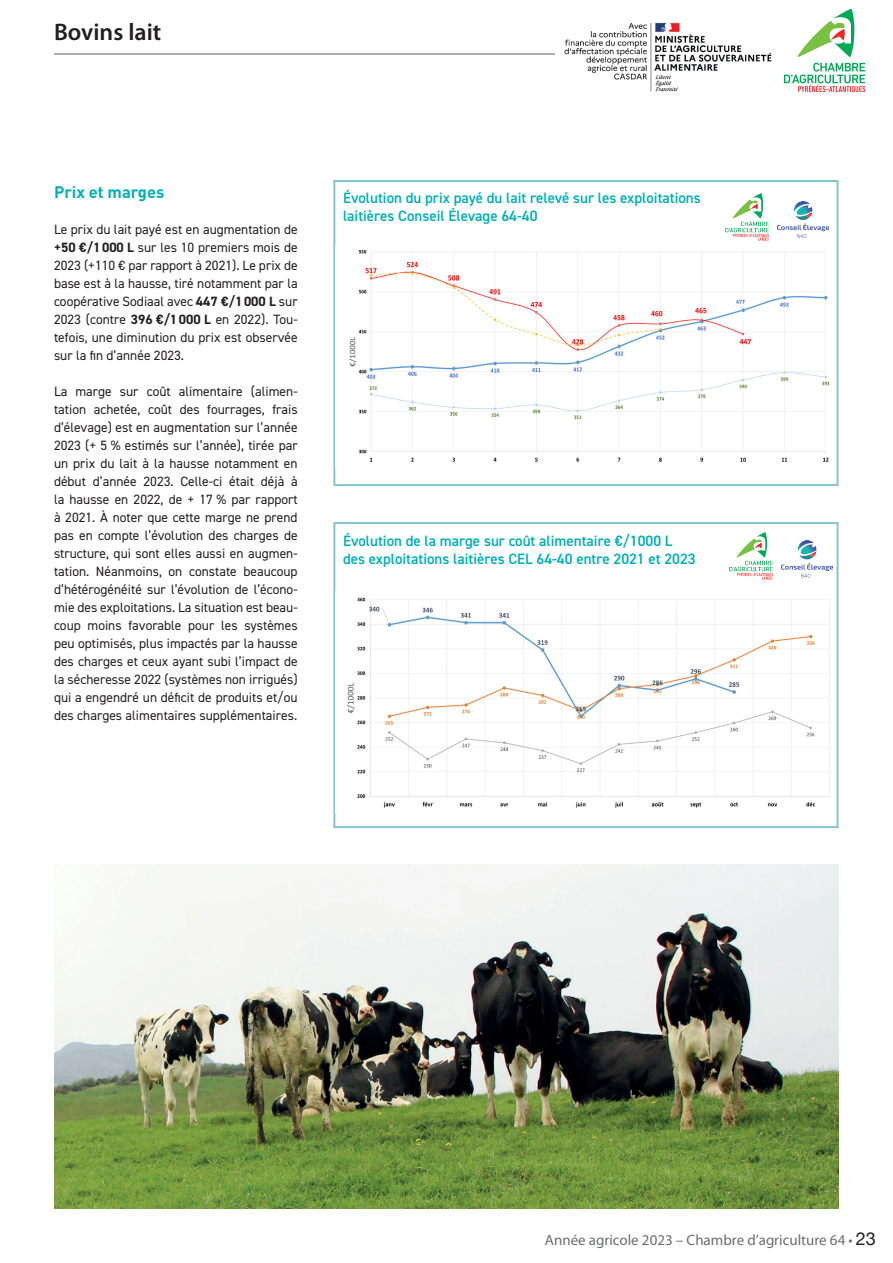
<style>
.page{position:relative;width:893px;height:1263px;background:#fff}
.page>*{position:absolute;margin:0;border:0;box-sizing:border-box;transform-origin:0 0}
.t1{font:600 24px "Myriad Pro";color:#231f20}
.texte{font:700 16.5px "DIN Pro";color:#00b0b6}
.texte-2{font:600 15px/18px "DIN2014";color:#00b0b6}
.t2{font:15px "Myriad Pro";color:#6c6d70}
.texte-3{font:13.5px/18px "DIN2014";color:#231f20;text-align:justify}
.s1{font-weight:700}
.s2{font-family:"Helvetica Neue";font-size:18px;color:#231f20}
</style>
<div class="page">
<hr style="left:54px;top:53px;width:510px;height:2px;background:#939598">
<img style="left:556px;top:22px;width:216px;height:70px">
<svg style="left:797px;top:9px;width:57px;height:48px"></svg>
<svg style="left:784px;top:63px;width:81px;height:29px"></svg>
<div style="left:333px;top:522px;width:505px;height:306px;border:2px solid #86c4cd"></div>
<img style="left:347px;top:597px;width:483px;height:211px">
<img style="left:781px;top:541px;width:52px;height:37px">
<img style="left:729px;top:532px;width:44px;height:48px">
<div style="left:333px;top:180px;width:505px;height:306px;border:2px solid #86c4cd"></div>
<img style="left:349px;top:249px;width:481px;height:213px">
<img style="left:777px;top:202px;width:52px;height:36px">
<img style="left:725px;top:193px;width:44px;height:48px">
<img style="left:54px;top:864px;width:785px;height:345px">
<p class="t1" style="left:54px;top:19px;width:109px">Bovins lait</p>
<p class="texte" style="left:54px;top:181px;width:112px">Prix et marges</p>
<p class="texte-3" style="left:54px;top:220px;width:245px">Le prix du lait payé est en augmentation de <span class="s1">+50 €/1000 L</span> sur les 10 premiers mois de 2023 (+110 € par rapport à 2021). Le prix de base est à la hausse, tiré notamment par la coopérative Sodiaal avec <span class="s1">447 €/1000 L</span> sur 2023 (contre <span class="s1">396 €/1000 L</span> en 2022). Tou&shy;tefois, une diminution du prix est observée sur la fin d’année 2023.</p>
<p class="texte-3" style="left:54px;top:382px;width:245px">La marge sur coût alimentaire (alimen&shy;tation achetée, coût des fourrages, frais d’élevage) est en augmentation sur l’année 2023 (+ 5 % estimés sur l’année), tirée par un prix du lait à la hausse notamment en début d’année 2023. Celle-ci était déjà à la hausse en 2022, de + 17 % par rapport à 2021. À noter que cette marge ne prend pas en compte l’évolution des charges de structure, qui sont elles aussi en augmen&shy;tation. Néanmoins, on constate beaucoup d’hétérogénéité sur l’évolution de l’écono&shy;mie des exploitations. La situation est beau&shy;coup moins favorable pour les systèmes peu optimisés, plus impactés par la hausse des charges et ceux ayant subi l’impact de la sécheresse 2022 (systèmes non irrigués) qui a engendré un déficit de produits et/ou des charges alimentaires supplémentaires.</p>
<p class="texte-2" style="left:343px;top:189px;width:359px">Évolution du prix payé du lait relevé sur les exploitations laitières Conseil Élevage 64-40</p>
<p class="texte-2" style="left:343px;top:532px;width:331px">Évolution de la marge sur coût alimentaire €/1000 L</p>
<p class="texte-2" style="left:343px;top:550px;width:354px">des exploitations laitières CEL 64-40 entre 2021 et 2023</p>
<p class="t2" style="left:545px;top:1232px;width:333px">Année agricole 2023 – Chambre d’agriculture 64 • <span class="s2">23</span></p>
</div>
